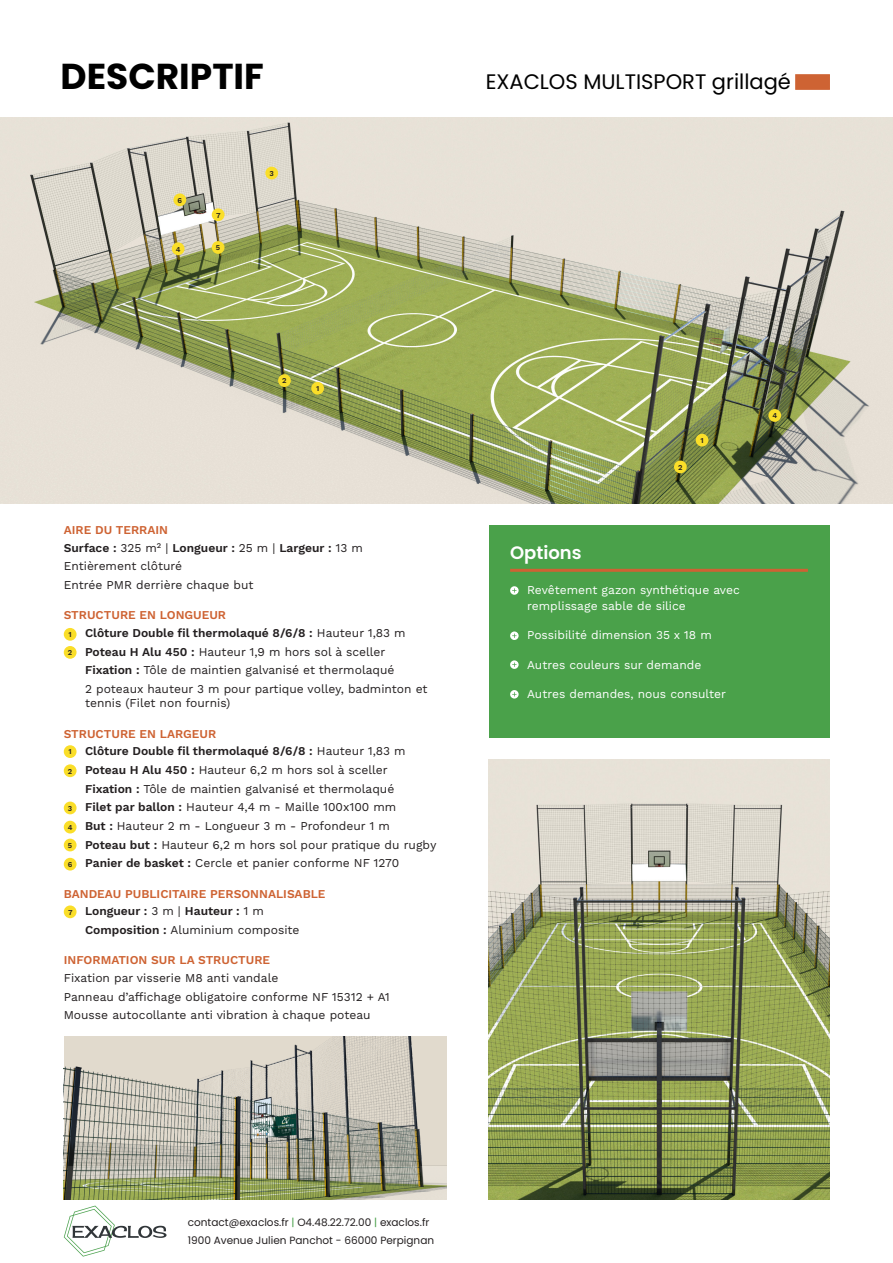
<style>
.page{position:relative;width:893px;height:1263px;background:#fff}
.page>*{position:absolute;margin:0;border:0;box-sizing:border-box;transform-origin:0 0}
.t1{font:700 36px "Poppins";color:#000}
.t2{font:21px "Poppins";color:#000}
.t3{font:600 18px "Poppins";color:#fff}
.t4{font:12px/14.4px "Work Sans";color:#231f20}
.t5{font:600 12px "Work Sans";color:#231f20}
.t6{font:12px/16.5px "Work Sans";color:#fff}
.t7{font:600 12px "Work Sans";color:#ce6333}
.t8{font:10.5px/18px "Poppins";color:#231f20}
.t9{font:600 7.5px "Work Sans";color:#231f20}
.s1{font-weight:400}
.s2{font-weight:600}
.s3{color:#4aa14b}
</style>
<div class="page">
<svg style="left:64px;top:1205px;width:103px;height:51px"></svg>
<div style="left:795px;top:74px;width:35px;height:16px;background:#ce6333;border:2px solid #ce6333"></div>
<img style="left:0;top:118px;width:893px;height:385px">
<div style="left:489px;top:525px;width:340px;height:213px;background:#4aa14a"></div>
<hr style="left:510px;top:569px;width:298px;height:3px;background:#ce6233">
<svg style="left:510px;top:586px;width:9px;height:9px"></svg>
<svg style="left:510px;top:631px;width:9px;height:9px"></svg>
<svg style="left:510px;top:660px;width:9px;height:9px"></svg>
<img style="left:489px;top:760px;width:340px;height:439px">
<img style="left:64px;top:1036px;width:382px;height:163px">
<div style="left:64px;top:628px;width:13px;height:13px;background:#fade29;border-radius:50%"></div>
<div style="left:64px;top:745px;width:13px;height:13px;background:#fade29;border-radius:50%"></div>
<div style="left:64px;top:764px;width:13px;height:13px;background:#fade29;border-radius:50%"></div>
<div style="left:64px;top:801px;width:13px;height:13px;background:#fade29;border-radius:50%"></div>
<div style="left:64px;top:821px;width:13px;height:12px;background:#fade29;border-radius:50%"></div>
<div style="left:64px;top:839px;width:13px;height:12px;background:#fade29;border-radius:50%"></div>
<div style="left:64px;top:858px;width:13px;height:12px;background:#fade29;border-radius:50%"></div>
<div style="left:64px;top:905px;width:13px;height:13px;background:#fade29;border-radius:50%"></div>
<div style="left:64px;top:646px;width:13px;height:13px;background:#fade29;border-radius:50%"></div>
<div style="left:696px;top:434px;width:12px;height:12px;background:#fade29;border-radius:50%"></div>
<div style="left:311px;top:382px;width:13px;height:13px;background:#fade29;border-radius:50%"></div>
<div style="left:674px;top:460px;width:13px;height:13px;background:#fade29;border-radius:50%"></div>
<div style="left:265px;top:167px;width:13px;height:12px;background:#fade29;border-radius:50%"></div>
<div style="left:278px;top:374px;width:13px;height:13px;background:#fade29;border-radius:50%"></div>
<div style="left:172px;top:242px;width:13px;height:13px;background:#fade29;border-radius:50%"></div>
<div style="left:768px;top:409px;width:13px;height:13px;background:#fade29;border-radius:50%"></div>
<div style="left:212px;top:241px;width:13px;height:13px;background:#fade29;border-radius:50%"></div>
<div style="left:173px;top:193px;width:13px;height:13px;background:#fade29;border-radius:50%"></div>
<div style="left:212px;top:208px;width:13px;height:13px;background:#fade29;border-radius:50%"></div>
<svg style="left:510px;top:690px;width:9px;height:8px"></svg>
<p class="t1" style="left:61px;top:56px;width:205px">DESCRIPTIF</p>
<p class="t9" style="left:178px;top:196px;width:6px">6</p>
<p class="t9" style="left:176px;top:245px;width:6px">4</p>
<p class="t9" style="left:216px;top:211px;width:6px">7</p>
<p class="t9" style="left:216px;top:243px;width:6px">5</p>
<p class="t9" style="left:269px;top:169px;width:6px">3</p>
<p class="t9" style="left:282px;top:376px;width:6px">2</p>
<p class="t9" style="left:316px;top:384px;width:5px">1</p>
<p class="t7" style="left:64px;top:523px;width:106px">AIRE DU TERRAIN</p>
<p class="t5" style="left:64px;top:541px;width:301px">Surface : <span class="s1">325 m² |</span> Longueur : <span class="s1">25 m |</span> Largeur : <span class="s1">13 m</span></p>
<p class="t4" style="left:64px;top:560px;width:120px">Entièrement clôturé</p>
<p class="t4" style="left:64px;top:578px;width:191px">Entrée PMR derrière chaque but</p>
<p class="t7" style="left:64px;top:608px;width:164px">STRUCTURE EN LONGUEUR</p>
<p class="t5" style="left:85px;top:626px;width:322px">Clôture Double fil thermolaqué 8/6/8 : <span class="s1">Hauteur 1,83 m</span></p>
<p class="t4" style="left:85px;top:645px;width:302px"><span class="s2">Poteau H Alu 450 :</span> Hauteur 1,9 m hors sol à sceller</p>
<p class="t4" style="left:85px;top:664px;width:311px"><span class="s2">Fixation :</span> Tôle de maintien galvanisé et thermolaqué</p>
<p class="t4" style="left:85px;top:682px;width:344px">2 poteaux hauteur 3 m pour partique volley, badminton et tennis (Filet non fournis)</p>
<p class="t7" style="left:64px;top:727px;width:154px">STRUCTURE EN LARGEUR</p>
<p class="t5" style="left:85px;top:744px;width:322px">Clôture Double fil thermolaqué 8/6/8 : <span class="s1">Hauteur 1,83 m</span></p>
<p class="t4" style="left:85px;top:763px;width:304px"><span class="s2">Poteau H Alu 450 :</span> Hauteur 6,2 m hors sol à sceller</p>
<p class="t4" style="left:85px;top:782px;width:311px"><span class="s2">Fixation :</span> Tôle de maintien galvanisé et thermolaqué</p>
<p class="t4" style="left:85px;top:801px;width:313px"><span class="s2">Filet par ballon :</span> Hauteur 4,4 m - Maille 100x100 mm</p>
<p class="t4" style="left:85px;top:819px;width:306px"><span class="s2">But :</span> Hauteur 2 m - Longueur 3 m - Profondeur 1 m</p>
<p class="t4" style="left:85px;top:838px;width:353px"><span class="s2">Poteau but :</span> Hauteur 6,2 m hors sol pour pratique du rugby</p>
<p class="t4" style="left:85px;top:856px;width:316px"><span class="s2">Panier de basket :</span> Cercle et panier conforme NF 1270</p>
<p class="t9" style="left:69px;top:630px;width:5px">1</p>
<p class="t9" style="left:68px;top:648px;width:6px">2</p>
<p class="t9" style="left:69px;top:747px;width:5px">1</p>
<p class="t9" style="left:68px;top:767px;width:6px">2</p>
<p class="t9" style="left:68px;top:804px;width:6px">3</p>
<p class="t9" style="left:68px;top:823px;width:6px">4</p>
<p class="t9" style="left:68px;top:841px;width:6px">5</p>
<p class="t9" style="left:68px;top:860px;width:6px">6</p>
<p class="t7" style="left:64px;top:887px;width:263px">BANDEAU PUBLICITAIRE PERSONNALISABLE</p>
<p class="t5" style="left:85px;top:904px;width:181px">Longueur : <span class="s1">3 m |</span> Hauteur : <span class="s1">1 m</span></p>
<p class="t4" style="left:85px;top:923px;width:216px"><span class="s2">Composition :</span> Aluminium composite</p>
<p class="t9" style="left:68px;top:908px;width:6px">7</p>
<p class="t7" style="left:64px;top:953px;width:208px">INFORMATION SUR LA STRUCTURE</p>
<p class="t4" style="left:64px;top:971px;width:216px">Fixation par visserie M8 anti vandale</p>
<p class="t4" style="left:64px;top:990px;width:327px">Panneau d’affichage obligatoire conforme NF 15312 + A1</p>
<p class="t4" style="left:64px;top:1008px;width:308px">Mousse autocollante anti vibration à chaque poteau</p>
<p class="t2" style="left:486px;top:70px;width:307px">EXACLOS MULTISPORT grillagé</p>
<p class="t9" style="left:678px;top:463px;width:6px">2</p>
<p class="t9" style="left:700px;top:436px;width:5px">1</p>
<p class="t3" style="left:510px;top:542px;width:73px">Options</p>
<p class="t6" style="left:527px;top:582px;width:214px">Revêtement gazon synthétique avec remplissage sable de silice</p>
<p class="t6" style="left:527px;top:628px;width:186px">Possibilité dimension 35 x 18 m</p>
<p class="t6" style="left:527px;top:657px;width:176px">Autres couleurs sur demande</p>
<p class="t6" style="left:527px;top:686px;width:200px">Autres demandes, nous consulter</p>
<p class="t9" style="left:772px;top:411px;width:6px">4</p>
<p class="t8" style="left:188px;top:1213px;width:248px">contact@exaclos.fr <span class="s3">|</span> O4.48.22.72.00 <span class="s3">|</span> exaclos.fr<br>1900 Avenue Julien Panchot - 66000 Perpignan</p>
</div>
